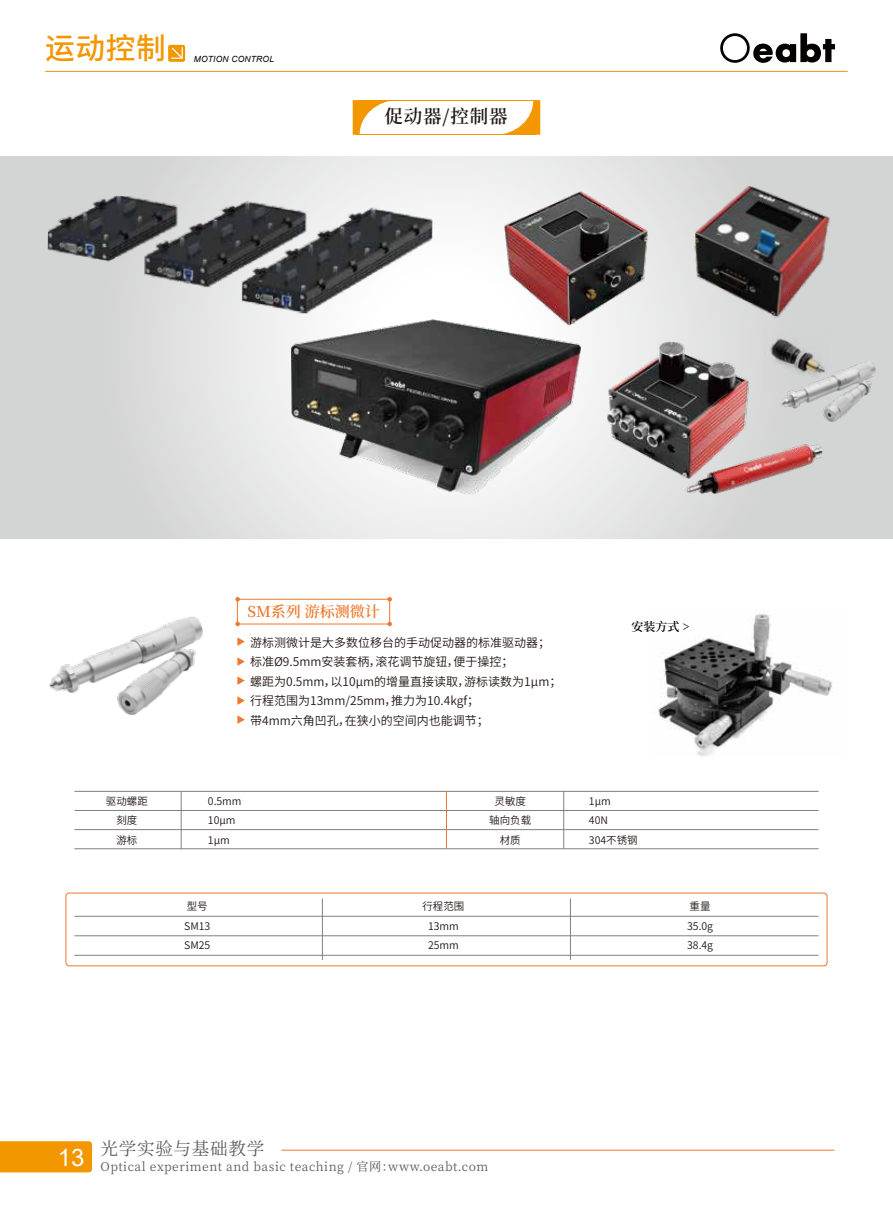
<style>
.page{position:relative;width:893px;height:1212px;background:#fff}
.page>*{position:absolute;margin:0;border:0;box-sizing:border-box;transform-origin:0 0}
.t1{font:500 29.7px "Source Han Sans CN";color:#f39700}
.t2{font:600 18.45px "Source Han Serif SC";letter-spacing:.05em;color:#221815}
.t3{font:17.55px "Source Han Serif SC";letter-spacing:.04em;color:#5c5a5a}
.t4{font:600 15px "Source Han Serif SC";color:#ee782d}
.t5{font:12.15px "Source Han Serif SC";letter-spacing:.04em;color:#5c5a5a}
.t6{font:12px/19.5px "Source Han Sans CN";color:#231815}
.t7{font:600 12px "Source Han Serif SC";color:#070002}
.t8{font:10.5px/19.5px "Source Han Sans CN";color:#231815;text-align:center}
.t9{font:10.5px/19.5px "Source Han Sans CN";color:#221815}
.t10{font:9px/19.5px "Source Han Serif SC";color:#ee782d;text-align:justify}
.t11{font:italic 8.55px "Arial";letter-spacing:.02em;color:#040000}
</style>
<div class="page">
<hr style="left:45px;top:71px;width:803px;height:1px;background:#e99411">
<div style="left:168px;top:45px;width:17px;height:17px;background:#f39700;border-radius:2px"></div>
<svg style="left:171px;top:47px;width:12px;height:12px"></svg>
<svg style="left:720px;top:33px;width:115px;height:30px"></svg>
<div style="left:0;top:1141px;width:92px;height:31px;background:#f39700"></div>
<hr style="left:282px;top:1150px;width:552px;height:1px;background:#ee782d">
<svg style="left:0;top:156px;width:893px;height:383px;background:#dedfdf"></svg>
<img style="left:47px;top:195px;width:386px;height:119px">
<img style="left:822px;top:361px;width:53px;height:61px">
<img style="left:489px;top:192px;width:163px;height:135px">
<img style="left:606px;top:341px;width:216px;height:153px">
<img style="left:691px;top:184px;width:140px;height:147px">
<img style="left:764px;top:331px;width:65px;height:60px">
<img style="left:292px;top:319px;width:289px;height:175px">
<svg style="left:353px;top:100px;width:37px;height:35px"></svg>
<svg style="left:502px;top:100px;width:38px;height:35px"></svg>
<hr style="left:357px;top:134px;width:179px;height:1px;background:#f39700">
<hr style="left:358px;top:100px;width:179px;height:1px;background:#f39700">
<img style="left:658px;top:614px;width:175px;height:143px">
<div style="left:237px;top:599px;width:153px;height:25px;border:1px solid #ee782d"></div>
<svg style="left:235px;top:597px;width:5px;height:4px"></svg>
<svg style="left:235px;top:622px;width:5px;height:4px"></svg>
<svg style="left:387px;top:597px;width:5px;height:4px"></svg>
<svg style="left:387px;top:622px;width:5px;height:4px"></svg>
<img style="left:50px;top:616px;width:153px;height:99px">
<div style="left:66px;top:893px;width:761px;height:73px;border:1px solid #ee782d;border-radius:3px"></div>
<hr style="left:74px;top:916px;width:744px;height:1px;background:#808080">
<hr style="left:74px;top:935px;width:744px;height:1px;background:#808080">
<hr style="left:74px;top:955px;width:744px;height:1px;background:#808080">
<hr style="left:322px;top:898px;width:1px;height:62px;background:#808080">
<hr style="left:570px;top:898px;width:1px;height:62px;background:#808080">
<hr style="left:74px;top:791px;width:745px;height:1px;background:#808080">
<hr style="left:74px;top:810px;width:745px;height:1px;background:#808080">
<hr style="left:74px;top:829px;width:745px;height:1px;background:#808080">
<hr style="left:74px;top:848px;width:745px;height:1px;background:#808080">
<hr style="left:181px;top:791px;width:1px;height:58px;background:#808080">
<hr style="left:563px;top:791px;width:1px;height:57px;background:#808080">
<hr style="left:446px;top:791px;width:1px;height:57px;background:#ee782d">
<h1 class="t1" style="left:45px;top:32px;width:122px">运动控制</h1>
<p class="t11" style="left:194px;top:53px;width:82px">MOTION CONTROL</p>
<h2 class="t2" style="left:384px;top:106px;width:125px">促动器/控制器</h2>
<p class="t4" style="left:248px;top:603px;width:134px">SM系列 游标测微计</p>
<p class="t6" style="left:250px;top:633px;width:313px">游标测微计是大多数位移台的手动促动器的标准驱动器；标准Ø9.5mm安装套柄，滚花调节旋钮，便于操控；<br>螺距为0.5mm，以10μm的增量直接读取，游标读数为1μm；行程范围为13mm/25mm，推力为10.4kgf；<br>带4mm六角凹孔，在狭小的空间内也能调节；</p>
<p class="t10" style="left:237px;top:632px;width:10px">▶ ▶ ▶ ▶ ▶</p>
<p class="t7" style="left:632px;top:620px;width:60px">安装方式 &gt;</p>
<p class="t8" style="left:489px;top:791px;width:43px">灵敏度轴向负载材质</p>
<p class="t8" style="left:106px;top:791px;width:43px">驱动螺距刻度<br>游标</p>
<p class="t8" style="left:208px;top:791px;width:35px;text-align:left">0.5mm<br>10µm<br>1μm</p>
<p class="t8" style="left:589px;top:791px;width:50px;text-align:left">1μm<br>40N<br>304不锈钢</p>
<p class="t9" style="left:184px;top:897px;width:28px">型号<br>SM13<br>SM25</p>
<p class="t9" style="left:422px;top:897px;width:43px;text-align:center">行程范围<br>13mm<br>25mm</p>
<p class="t9" style="left:687px;top:897px;width:27px">重量<br>35.0g<br>38.4g</p>
<h3 class="t3" style="left:101px;top:1139px;width:165px">光学实验与基础教学</h3>
<p class="t5" style="left:58px;top:1159px;width:432px"><sup>13</sup> Optical experiment and basic teaching / 官网：www.oeabt.com</p>
</div>
